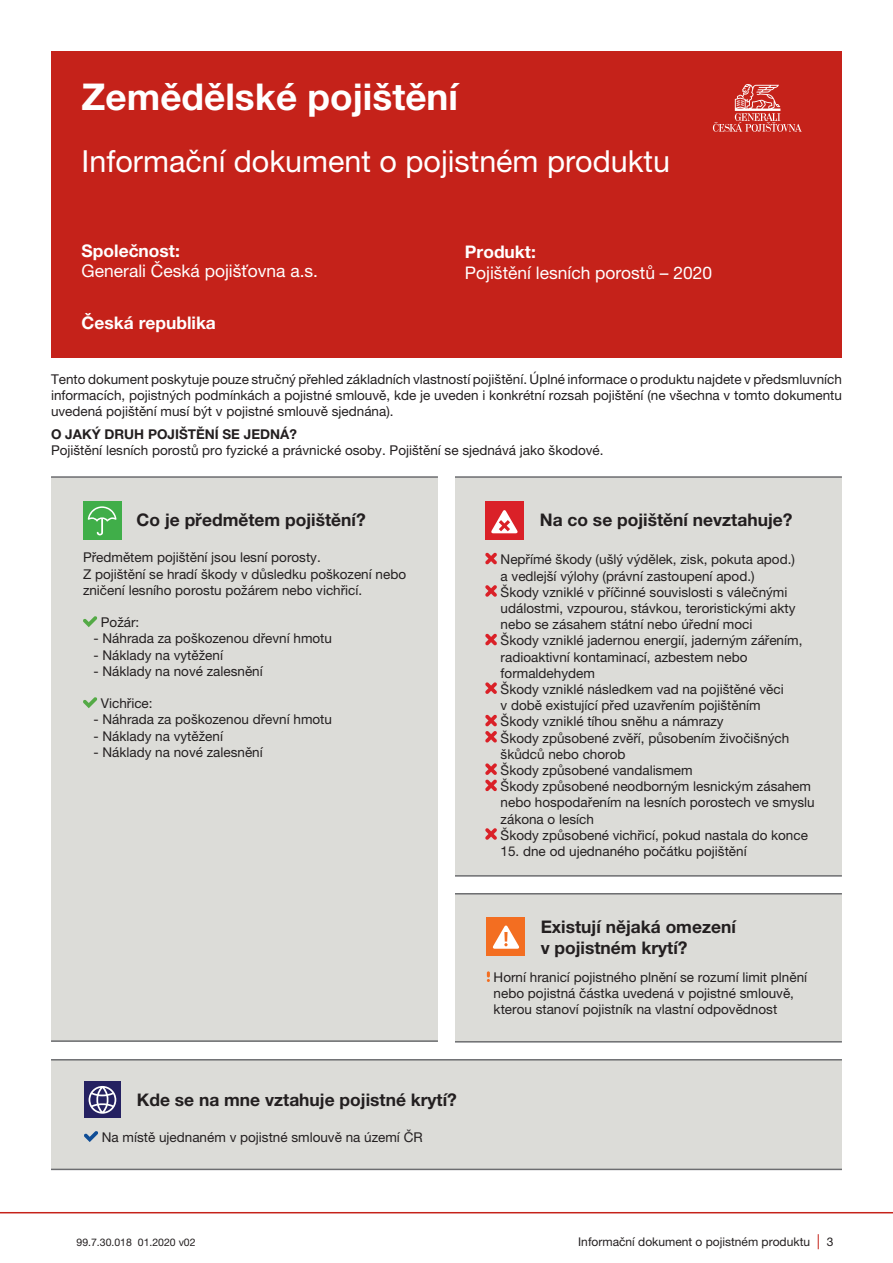
<style>
.page{position:relative;width:893px;height:1263px;background:#fff}
.page>*{position:absolute;margin:0;border:0;box-sizing:border-box;transform-origin:0 0}
.t1{font:700 36.9px "Helvetica Neue LT Pro";color:#fff}
.t2{font:30.45px "Helvetica Neue LT Pro";color:#fff}
.t3{font:700 17.4px/20.9px "Helvetica Neue LT Pro";color:#231f20}
.t4{font:17.4px "Helvetica Neue LT Pro";color:#fff}
.t5{font:700 17.4px "Helvetica Neue LT Pro";color:#fff}
.t6{font:13.5px/16.2px "Helvetica Neue LT Pro";color:#231f20}
.t7{font:700 13.5px "Helvetica Neue LT Pro";color:#231f20}
.t8{font:12px "Helvetica Neue LT Pro";color:#231f20}
.t9{font:10.5px "Helvetica Neue LT Pro Roman 3";color:#231f20}
.s1{font-size:15px;color:#c5221a}
</style>
<div class="page">
<hr style="left:0;top:1212px;width:893px;height:1px;background:#c5221a">
<div style="left:51px;top:477px;width:387px;height:564px;background:#dcdcd8"></div>
<hr style="left:51px;top:476px;width:387px;height:2px;background:#6c6d70">
<hr style="left:51px;top:1040px;width:387px;height:2px;background:#6c6d70">
<div style="left:455px;top:477px;width:387px;height:399px;background:#dcdcd8"></div>
<hr style="left:455px;top:476px;width:387px;height:2px;background:#6c6d70">
<hr style="left:455px;top:875px;width:387px;height:2px;background:#6c6d70">
<div style="left:455px;top:894px;width:387px;height:148px;background:#dcdcd8"></div>
<hr style="left:455px;top:893px;width:387px;height:1px;background:#6c6d70">
<hr style="left:455px;top:1041px;width:387px;height:1px;background:#6c6d70">
<div style="left:51px;top:1060px;width:791px;height:109px;background:#dcdcd8"></div>
<hr style="left:51px;top:1059px;width:791px;height:1px;background:#6c6d70">
<hr style="left:51px;top:1169px;width:791px;height:1px;background:#6c6d70">
<svg style="left:485px;top:553px;width:12px;height:11px"></svg>
<svg style="left:485px;top:585px;width:12px;height:12px"></svg>
<svg style="left:485px;top:634px;width:12px;height:11px"></svg>
<svg style="left:485px;top:682px;width:12px;height:12px"></svg>
<svg style="left:485px;top:715px;width:12px;height:28px"></svg>
<svg style="left:485px;top:763px;width:12px;height:28px"></svg>
<svg style="left:485px;top:828px;width:12px;height:12px"></svg>
<div style="left:485px;top:502px;width:39px;height:38px;background:#da2128"></div>
<svg style="left:491px;top:510px;width:27px;height:23px"></svg>
<svg style="left:487px;top:971px;width:3px;height:11px"></svg>
<div style="left:487px;top:917px;width:38px;height:38px;background:#f36e21"></div>
<svg style="left:492px;top:925px;width:27px;height:24px"></svg>
<div style="left:84px;top:1081px;width:37px;height:37px;background:#252161"></div>
<svg style="left:89px;top:1086px;width:27px;height:28px"></svg>
<svg style="left:84px;top:1131px;width:14px;height:11px"></svg>
<div style="left:51px;top:51px;width:791px;height:306px;background:#c5221a"></div>
<svg style="left:83px;top:616px;width:14px;height:11px"></svg>
<svg style="left:83px;top:697px;width:14px;height:11px"></svg>
<div style="left:83px;top:502px;width:38px;height:38px;background:#40ae49"></div>
<svg style="left:88px;top:506px;width:28px;height:29px"></svg>
<svg style="left:713px;top:84px;width:89px;height:48px"></svg>
<h1 class="t1" style="left:82px;top:74px;width:379px">Zemědělské pojištění</h1>
<h2 class="t2" style="left:82px;top:143px;width:590px">Informační dokument o pojistném produktu</h2>
<p class="t5" style="left:82px;top:240px;width:100px">Společnost:</p>
<p class="t4" style="left:82px;top:261px;width:238px">Generali Česká pojišťovna a.s.</p>
<p class="t5" style="left:82px;top:312px;width:136px">Česká republika</p>
<p class="t5" style="left:465px;top:241px;width:72px">Produkt:</p>
<p class="t4" style="left:465px;top:262px;width:249px">Pojištění lesních porostů – 2020</p>
<p class="t6" style="left:51px;top:371px;width:792px;text-align:justify">Tento dokument poskytuje pouze stručný přehled základních vlastností pojištění. Úplné informace o produktu najdete v předsmluvních informacích, pojistných podmínkách a pojistné smlouvě, kde je uveden i konkrétní rozsah pojištění (ne všechna v tomto dokumentu uvedená pojištění musí být v pojistné smlouvě sjednána).</p>
<p class="t7" style="left:51px;top:425px;width:247px">O jaký druh pojištění se jedná?</p>
<p class="t6" style="left:51px;top:442px;width:554px">Pojištění lesních porostů pro fyzické a právnické osoby. Pojištění se sjednává jako škodové.</p>
<p class="t3" style="left:137px;top:509px;width:231px">Co je předmětem pojištění?</p>
<p class="t6" style="left:83px;top:549px;width:325px">Předmětem pojištění jsou lesní porosty.<br>Z pojištění se hradí škody v důsledku poškození nebo zničení lesního porostu požárem nebo vichřicí.</p>
<p class="t6" style="left:101px;top:614px;width:40px">Požár:</p>
<p class="t6" style="left:93px;top:630px;width:240px">- Náhrada za poškozenou dřevní hmotu</p>
<p class="t6" style="left:93px;top:646px;width:131px">- Náklady na vytěžení</p>
<p class="t6" style="left:93px;top:663px;width:171px">- Náklady na nové zalesnění</p>
<p class="t6" style="left:101px;top:695px;width:53px">Vichřice:</p>
<p class="t6" style="left:93px;top:711px;width:240px">- Náhrada za poškozenou dřevní hmotu</p>
<p class="t6" style="left:93px;top:727px;width:131px">- Náklady na vytěžení</p>
<p class="t6" style="left:93px;top:744px;width:171px">- Náklady na nové zalesnění</p>
<p class="t3" style="left:137px;top:1089px;width:322px">Kde se na mne vztahuje pojistné krytí?</p>
<p class="t6" style="left:102px;top:1129px;width:322px">Na místě ujednaném v pojistné smlouvě na území ČR</p>
<p class="t3" style="left:540px;top:509px;width:254px">Na co se pojištění nevztahuje?</p>
<p class="t6" style="left:501px;top:551px;width:316px">Nepřímé škody (ušlý výdělek, zisk, pokuta apod.)<br>a vedlejší výlohy (právní zastoupení apod.)<br>Škody vzniklé v příčinné souvislosti s válečnými událostmi, vzpourou, stávkou, teroristickými akty nebo se zásahem státní nebo úřední moci<br>Škody vzniklé jadernou energií, jaderným zářením, radioaktivní kontaminací, azbestem nebo formaldehydem<br>Škody vzniklé následkem vad na pojištěné věci<br>v době existující před uzavřením pojištěním<br>Škody vzniklé tíhou sněhu a námrazy<br>Škody způsobené zvěří, působením živočišných škůdců nebo chorob<br>Škody způsobené vandalismem<br>Škody způsobené neodborným lesnickým zásahem nebo hospodařením na lesních porostech ve smyslu zákona o lesích<br>Škody způsobené vichřicí, pokud nastala do konce</p>
<p class="t6" style="left:501px;top:843px;width:248px">15. dne od ujednaného počátku pojištění</p>
<p class="t3" style="left:541px;top:916px;width:197px">Existují nějaká omezení v pojistném krytí?</p>
<p class="t6" style="left:494px;top:969px;width:315px">Horní hranicí pojistného plnění se rozumí limit plnění nebo pojistná částka uvedená v pojistné smlouvě, kterou stanoví pojistník na vlastní odpovědnost</p>
<p class="t9" style="left:77px;top:1236px;width:121px">99.7.30.018 01.2020 v02</p>
<p class="t8" style="left:578px;top:1234px;width:257px">Informační dokument o pojistném produktu <span class="s1">|</span> 3</p>
</div>
